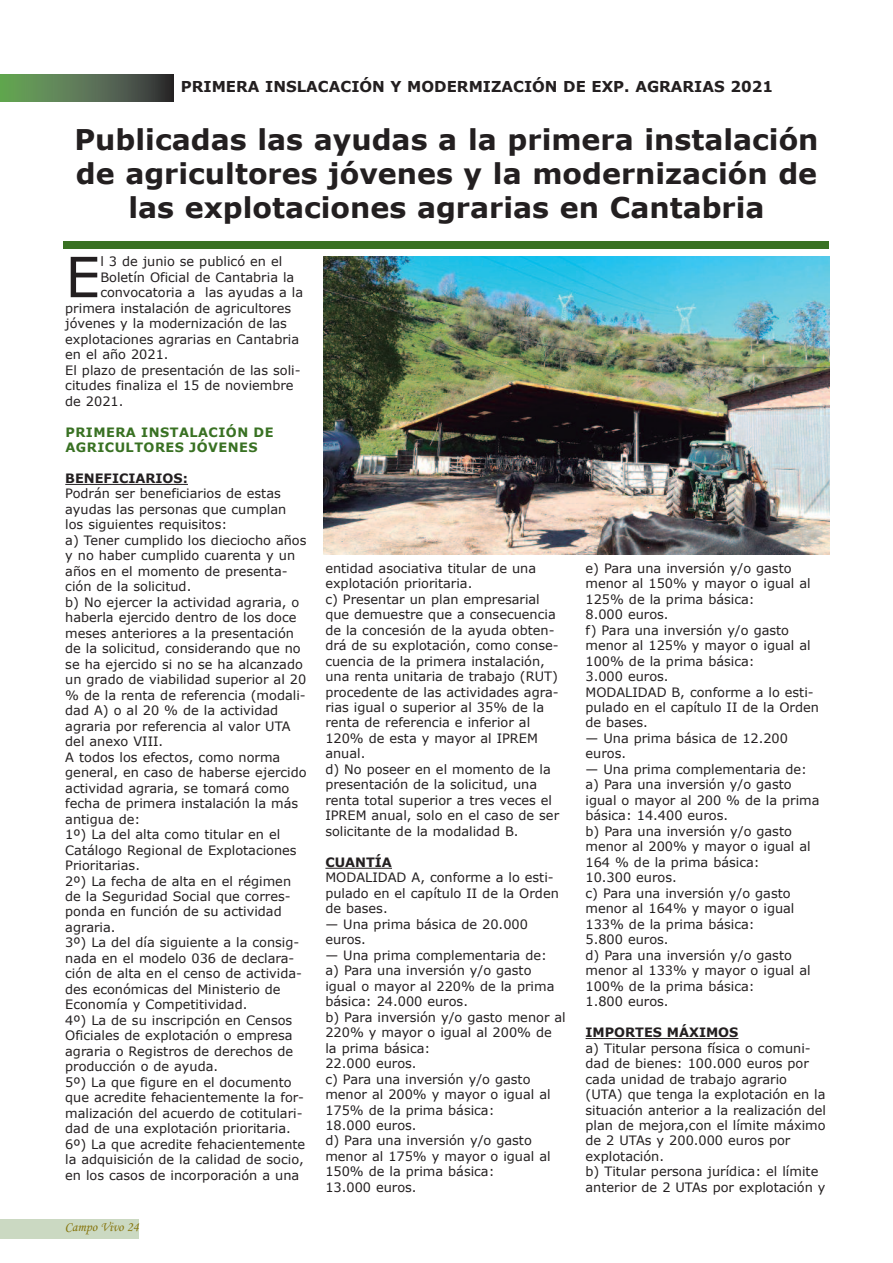
<style>
.page{position:relative;width:893px;height:1263px;background:#fff}
.page>*{position:absolute;margin:0;border:0;box-sizing:border-box;transform-origin:0 0}
.t1{font:55.5px "Verdana";color:#231f20}
.t2{font:700 28.5px/34.2px "Verdana";color:#231f20;text-align:center}
.t3{font:700 15px "Verdana";color:#231f20}
.t4{font:13.5px "Monotype Corsiva";color:#86750c}
.t5{font:12.9px/15.5px "Verdana";color:#231f20}
.t6{font:700 12.9px/15.5px "Verdana";letter-spacing:.035em;color:#397123}
.t7{font:700 12.9px "Verdana";color:#231f20}
</style>
<div class="page">
<div style="left:0;top:1219px;width:139px;height:19px;background:#cbd9c2"></div>
<svg style="left:0;top:74px;width:173px;height:28px;background:#54704e"></svg>
<div style="left:64px;top:242px;width:765px;height:7px;background:#397123"></div>
<hr style="left:65px;top:484px;width:123px;height:1px;background:#231f20">
<hr style="left:325px;top:868px;width:67px;height:1px;background:#231f20">
<hr style="left:586px;top:1038px;width:152px;height:1px;background:#231f20">
<img style="left:323px;top:256px;width:506px;height:298px">
<p class="t3" style="left:181px;top:77px;width:594px">PRIMERA INSLACACIÓN y MODERMIzACIÓN DE EXP. AGRARIAS 2021</p>
<h2 class="t2" style="left:74px;top:122px;width:746px">Publicadas las ayudas a la primera instalación de agricultores jóvenes y la modernización de las explotaciones agrarias en Cantabria</h2>
<h1 class="t1" style="left:65px;top:241px;width:37px">E</h1>
<p class="t5" style="left:100px;top:253px;width:183px">l 3 de junio se publicó en el</p>
<p class="t5" style="left:100px;top:269px;width:196px">Boletín Oficial de Cantabria la</p>
<p class="t5" style="left:100px;top:284px;width:204px">convocatoria a las ayudas a la</p>
<p class="t5" style="left:65px;top:300px;width:227px">primera instalación de agricultores</p>
<p class="t5" style="left:65px;top:315px;width:223px">jóvenes y la modernización de las</p>
<p class="t5" style="left:65px;top:331px;width:235px">explotaciones agrarias en Cantabria</p>
<p class="t5" style="left:65px;top:346px;width:105px">en el año 2021.</p>
<p class="t5" style="left:65px;top:362px;width:237px">El plazo de presentación de las soli-</p>
<p class="t5" style="left:65px;top:377px;width:230px">citudes finaliza el 15 de noviembre</p>
<p class="t5" style="left:65px;top:393px;width:60px">de 2021.</p>
<p class="t6" style="left:66px;top:424px;width:210px">PRIMERA INSTALACIÓN DE<br>AGRICULTORES JÓVENES</p>
<p class="t7" style="left:65px;top:470px;width:124px">BENEfICIARIOS:</p>
<p class="t5" style="left:65px;top:486px;width:243px">Podrán ser beneficiarios de estas ayudas las personas que cumplan los siguientes requisitos:<br>a) Tener cumplido los dieciocho años y no haber cumplido cuarenta y un años en el momento de presenta&shy;ción de la solicitud.<br>b) No ejercer la actividad agraria, o haberla ejercido dentro de los doce meses anteriores a la presentación de la solicitud, considerando que no se ha ejercido si no se ha alcanzado un grado de viabilidad superior al 20 % de la renta de referencia (modali&shy;dad A) o al 20 % de la actividad agraria por referencia al valor UTA del anexo VIII.<br>A todos los efectos, como norma general, en caso de haberse ejercido actividad agraria, se tomará como fecha de primera instalación la más antigua de:<br>1º) La del alta como titular en el<br>Catálogo Regional de Explotaciones<br>Prioritarias.<br>2º) La fecha de alta en el régimen de la Seguridad Social que corres&shy;ponda en función de su actividad agraria.<br>3º) La del día siguiente a la consig&shy;nada en el modelo 036 de declara&shy;ción de alta en el censo de activida&shy;des económicas del Ministerio de<br>Economía y Competitividad.<br>4º) La de su inscripción en Censos<br>Oficiales de explotación o empresa agraria o Registros de derechos de producción o de ayuda.<br>5º) La que figure en el documento que acredite fehacientemente la for&shy;malización del acuerdo de cotitulari&shy;dad de una explotación prioritaria.<br>6º) La que acredite fehacientemente la adquisición de la calidad de socio, en los casos de incorporación a una</p>
<p class="t5" style="left:585px;top:560px;width:235px">e) Para una inversión y/o gasto menor al 150% y mayor o igual al<br>125% de la prima básica:<br>8.000 euros.<br>f) Para una inversión y/o gasto menor al 125% y mayor o igual al<br>100% de la prima básica:<br>3.000 euros.<br>MODALIDAD B, conforme a lo esti&shy;pulado en el capítulo II de la Orden de bases.</p>
<p class="t5" style="left:585px;top:730px;width:204px">— Una prima básica de 12.200 euros.</p>
<p class="t5" style="left:585px;top:761px;width:235px">— Una prima complementaria de: a) Para una inversión y/o gasto igual o mayor al 200 % de la prima básica: 14.400 euros.<br>b) Para una inversión y/o gasto menor al 200% y mayor o igual al<br>164 % de la prima básica:<br>10.300 euros.<br>c) Para una inversión y/o gasto menor al 164% y mayor o igual<br>133% de la prima básica:<br>5.800 euros.<br>d) Para una inversión y/o gasto menor al 133% y mayor o igual al<br>100% de la prima básica:<br>1.800 euros.</p>
<p class="t7" style="left:585px;top:1024px;width:154px">IMPORTES MÁXIMOS</p>
<p class="t5" style="left:586px;top:1040px;width:242px">a) Titular persona física o comuni&shy;dad de bienes: 100.000 euros por cada unidad de trabajo agrario (UTA) que tenga la explotación en la situación anterior a la realización del plan de mejora,con el límite máximo de 2 UTAs y 200.000 euros por explotación.<br>b) Titular persona jurídica: el límite anterior de 2 UTAs por explotación y</p>
<p class="t5" style="left:325px;top:560px;width:235px">entidad asociativa titular de una explotación prioritaria.<br>c) Presentar un plan empresarial que demuestre que a consecuencia de la concesión de la ayuda obten&shy;drá de su explotación, como conse&shy;cuencia de la primera instalación, una renta unitaria de trabajo (RUT) procedente de las actividades agra&shy;rias igual o superior al 35% de la renta de referencia e inferior al<br>120% de esta y mayor al IPREM anual.<br>d) No poseer en el momento de la presentación de la solicitud, una renta total superior a tres veces el<br>IPREM anual, solo en el caso de ser solicitante de la modalidad B.</p>
<p class="t7" style="left:325px;top:854px;width:68px">CUANTÍA</p>
<p class="t5" style="left:325px;top:869px;width:235px">MODALIDAD A, conforme a lo esti&shy;pulado en el capítulo II de la Orden de bases.</p>
<p class="t5" style="left:325px;top:916px;width:204px">— Una prima básica de 20.000 euros.</p>
<p class="t5" style="left:325px;top:947px;width:242px">— Una prima complementaria de:<br>a) Para una inversión y/o gasto igual o mayor al 220% de la prima básica: 24.000 euros.<br>b) Para inversión y/o gasto menor al<br>220% y mayor o igual al 200% de la prima básica:<br>22.000 euros.<br>c) Para una inversión y/o gasto menor al 200% y mayor o igual al<br>175% de la prima básica:<br>18.000 euros.<br>d) Para una inversión y/o gasto menor al 175% y mayor o igual al<br>150% de la prima básica:<br>13.000 euros.</p>
<p class="t4" style="left:65px;top:1219px;width:76px">Campo Vivo 24</p>
</div>
